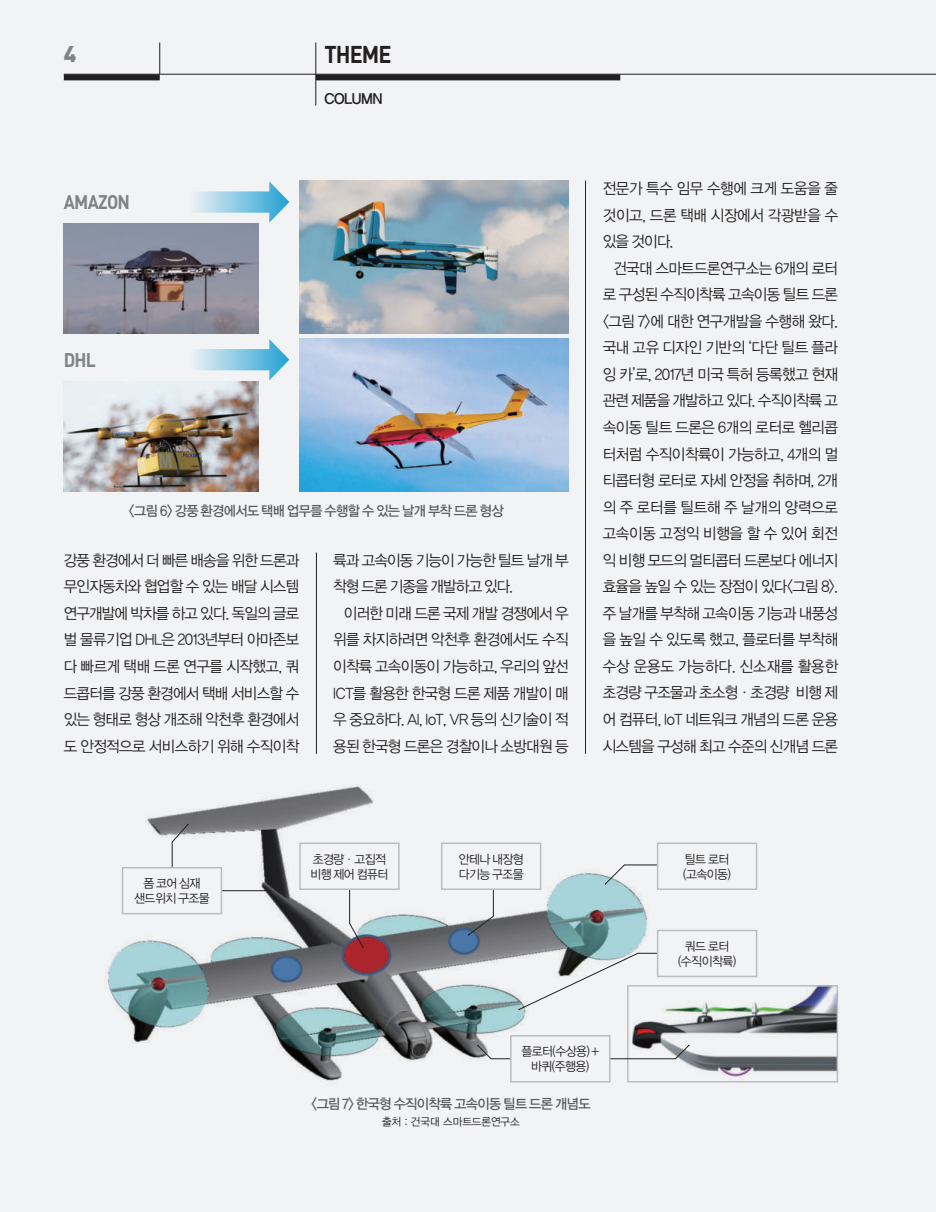
<style>
.page{position:relative;width:936px;height:1212px;background:#fff}
.page>*{position:absolute;margin:0;border:0;box-sizing:border-box;transform-origin:0 0}
.t1{font:700 24px "DIN";letter-spacing:-.045em;color:#231f20;scale:.9 1}
.t2{font:900 22.5px "DIN";color:#808285}
.t3{font:700 19.5px "DIN";letter-spacing:-.045em;color:#808285;scale:.9 1}
.t4{font:15.45px/26.5px "YDVYGO Std 12";letter-spacing:-.045em;color:#231f20;text-align:justify;scale:.95 1}
.t5{font:15px "YDVYGO Std 14";letter-spacing:-.035em;color:#231f20}
.t6{font:13.95px "YDVYGO Std 13";letter-spacing:-.045em;color:#57585a;scale:.95 1}
.t7{font:12.45px/15px "YDVYGO Std 12";letter-spacing:-.045em;color:#231f20;text-align:center;scale:.95 1}
.t8{font:10.95px "YDVYGO Std 12";letter-spacing:-.01em;color:#231f20;scale:.96 1}
</style>
<div class="page">
<div style="left:0;top:0;width:935px;height:1212px;background:#f2f3f4"></div>
<hr style="left:64px;top:74px;width:871px;height:1px;background:#231f20">
<div style="left:64px;top:74px;width:96px;height:6px;background:#231f20"></div>
<div style="left:316px;top:74px;width:304px;height:6px;background:#231f20"></div>
<hr style="left:159px;top:43px;width:1px;height:31px;background:#231f20">
<hr style="left:315px;top:43px;width:1px;height:62px;background:#231f20">
<hr style="left:585px;top:181px;width:1px;height:573px;background:#231f20">
<hr style="left:316px;top:552px;width:1px;height:202px;background:#231f20">
<img style="left:64px;top:381px;width:194px;height:111px">
<img style="left:64px;top:223px;width:194px;height:111px">
<img style="left:299px;top:181px;width:269px;height:153px">
<img style="left:299px;top:339px;width:269px;height:153px">
<svg style="left:194px;top:339px;width:95px;height:41px"></svg>
<svg style="left:194px;top:181px;width:95px;height:42px"></svg>
<img style="left:105px;top:786px;width:551px;height:298px">
<div style="left:541px;top:1016px;width:297px;height:94px;background:#f2f3f4"></div>
<img style="left:630px;top:988px;width:205px;height:90px">
<div style="left:627px;top:985px;width:211px;height:97px;border:2px solid #bcbdc0"></div>
<div style="left:122px;top:867px;width:100px;height:47px;border:2px solid #bcbdc0"></div>
<div style="left:656px;top:930px;width:101px;height:47px;border:2px solid #bcbdc0"></div>
<div style="left:656px;top:842px;width:101px;height:48px;border:2px solid #bcbdc0"></div>
<div style="left:441px;top:842px;width:100px;height:48px;border:2px solid #bcbdc0"></div>
<div style="left:299px;top:842px;width:100px;height:48px;border:2px solid #bcbdc0"></div>
<div style="left:510px;top:1035px;width:100px;height:47px;border:2px solid #bcbdc0"></div>
<svg style="left:477px;top:1045px;width:33px;height:14px"></svg>
<svg style="left:349px;top:889px;width:15px;height:59px"></svg>
<svg style="left:468px;top:889px;width:25px;height:46px"></svg>
<svg style="left:172px;top:824px;width:16px;height:43px"></svg>
<hr style="left:222px;top:890px;width:49px;height:1px;background:#231f20">
<svg style="left:610px;top:1045px;width:79px;height:14px"></svg>
<svg style="left:604px;top:864px;width:53px;height:20px"></svg>
<svg style="left:518px;top:953px;width:139px;height:57px"></svg>
<h2 class="t2" style="left:64px;top:41px;width:14px">4</h2>
<h1 class="t1" style="left:324px;top:41px;width:76px">THEME</h1>
<p class="t5" style="left:324px;top:91px;width:60px">COLUMN</p>
<p class="t3" style="left:64px;top:191px;width:75px">AMAZON</p>
<p class="t3" style="left:64px;top:348px;width:37px">DHL</p>
<p class="t6" style="left:129px;top:503px;width:396px">&lt;그림 6&gt; 강풍 환경에서도 택배 업무를 수행할 수 있는 날개 부착 드론 형상</p>
<p class="t4" style="left:64px;top:547px;width:249px">강풍 환경에서 더 빠른 배송을 위한 드론과 무인자동차와 협업할 수 있는 배달 시스템 연구개발에 박차를 하고 있다. 독일의 글로 벌 물류기업 DHL은 2013년부터 아마존보 다 빠르게 택배 드론 연구를 시작했고, 쿼 드콥터를 강풍 환경에서 택배 서비스할 수 있는 형태로 형상 개조해 악천후 환경에서 도 안정적으로 서비스하기 위해 수직이착</p>
<p class="t4" style="left:333px;top:547px;width:249px">륙과 고속이동 기능이 가능한 틸트 날개 부 착형 드론 기종을 개발하고 있다.</p>
<p class="t4" style="left:333px;top:600px;width:249px;text-indent:11px">이러한 미래 드론 국제 개발 경쟁에서 우 위를 차지하려면 악천후 환경에서도 수직 이착륙 고속이동이 가능하고, 우리의 앞선 ICT를 활용한 한국형 드론 제품 개발이 매 우 중요하다. AI, IoT, VR 등의 신기술이 적 용된 한국형 드론은 경찰이나 소방대원 등</p>
<p class="t4" style="left:602px;top:175px;width:249px">전문가 특수 임무 수행에 크게 도움을 줄 것이고, 드론 택배 시장에서 각광받을 수 있을 것이다.</p>
<p class="t4" style="left:602px;top:255px;width:249px;text-indent:11px">건국대 스마트드론연구소는 6개의 로터 로 구성된 수직이착륙 고속이동 틸트 드론 &lt;그림 7&gt;에 대한 연구개발을 수행해 왔다. 국내 고유 디자인 기반의 ‘다단 틸트 플라 잉 카’로, 2017년 미국 특허 등록했고 현재 관련 제품을 개발하고 있다. 수직이착륙 고 속이동 틸트 드론은 6개의 로터로 헬리콥 터처럼 수직이착륙이 가능하고, 4개의 멀 티콥터형 로터로 자세 안정을 취하며, 2개 의 주 로터를 틸트해 주 날개의 양력으로 고속이동 고정익 비행을 할 수 있어 회전 익 비행 모드의 멀티콥터 드론보다 에너지 효율을 높일 수 있는 장점이 있다&lt;그림 8&gt;. 주 날개를 부착해 고속이동 기능과 내풍성 을 높일 수 있도록 했고, 플로터를 부착해 수상 운용도 가능하다. 신소재를 활용한 초경량 구조물과 초소형·초경량 비행 제 어 컴퓨터, IoT 네트워크 개념의 드론 운용 시스템을 구성해 최고 수준의 신개념 드론</p>
<p class="t7" style="left:134px;top:876px;width:81px">폼 코어 심재 샌드위치 구조물</p>
<p class="t7" style="left:310px;top:851px;width:83px;text-align:left">초경량·고집적 비행 제어 컴퓨터</p>
<p class="t7" style="left:458px;top:851px;width:70px;text-align:left">안테나 내장형 다기능 구조물</p>
<p class="t7" style="left:683px;top:851px;width:52px;text-align:left">틸트 로터 (고속이동)</p>
<p class="t7" style="left:678px;top:939px;width:63px">쿼드 로터 (수직이착륙)</p>
<p class="t7" style="left:521px;top:1044px;width:84px">플로터(수상용) + 바퀴(주행용)</p>
<p class="t6" style="left:311px;top:1096px;width:295px">&lt;그림 7&gt; 한국형 수직이착륙 고속이동 틸트 드론 개념도</p>
<p class="t8" style="left:382px;top:1116px;width:145px">출처 : 건국대 스마트드론연구소</p>
</div>
